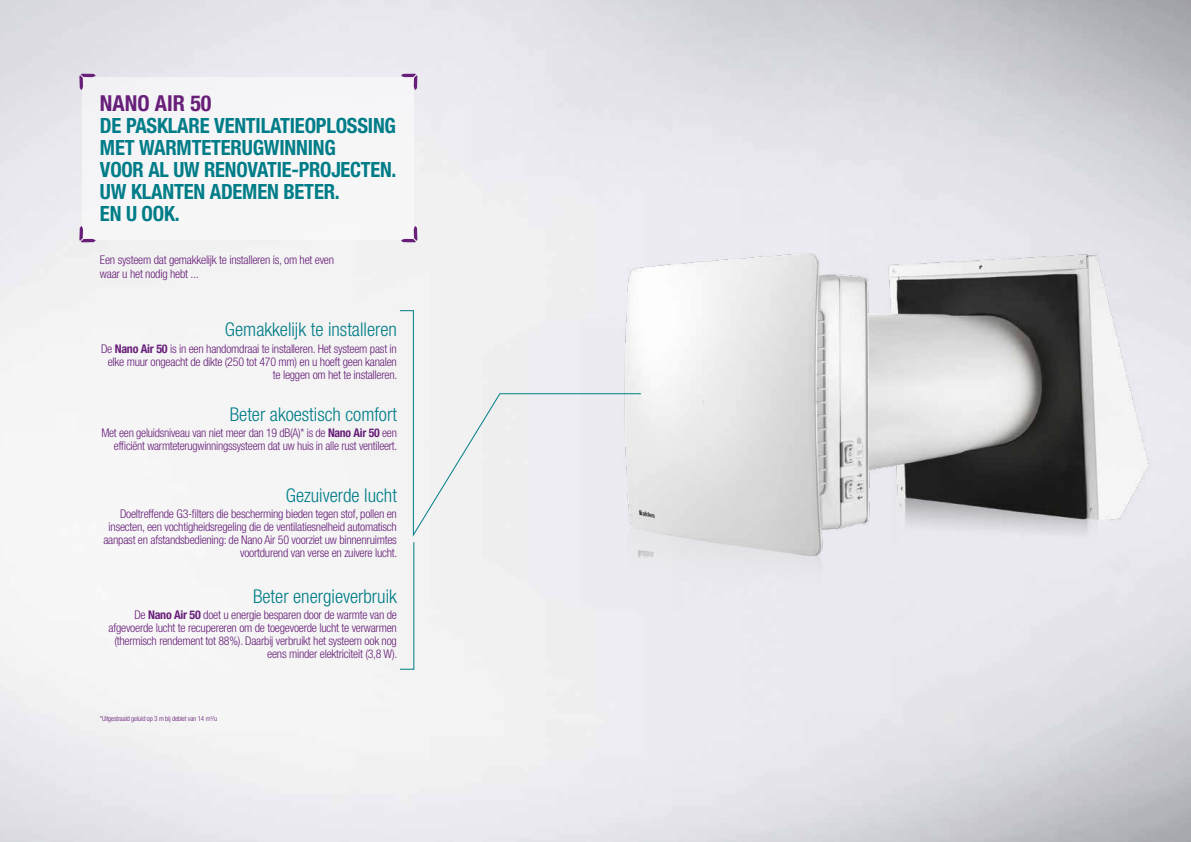
<style>
.page{position:relative;width:1191px;height:842px;background:#fff}
.page>*{position:absolute;margin:0;border:0;box-sizing:border-box;transform-origin:0 0}
.t1{font:700 condensed 22px "Helvetica Neue LT Std";color:#681f79}
.t2{font:700 condensed 21px/22px "Helvetica Neue LT Std";letter-spacing:-.01em;color:#007d88}
.t3{font:300 condensed 19px "Helvetica Neue LT Std";color:#007d88}
.t4{font:300 condensed 12px/13px "Helvetica Neue LT Std";letter-spacing:-.02em;color:#681f79;text-align:right}
.t5{font:300 condensed 7px "Helvetica Neue LT Std";letter-spacing:-.02em;color:#681f79}
.s1{font-weight:700}
</style>
<div class="page">
<img style="left:529px;top:215px;width:662px;height:528px">
<div style="left:82px;top:77px;width:332px;height:163px;background:#f6f6f7"></div>
<svg style="left:79px;top:226px;width:17px;height:16px"></svg>
<svg style="left:401px;top:226px;width:16px;height:16px"></svg>
<svg style="left:401px;top:74px;width:16px;height:16px"></svg>
<svg style="left:79px;top:74px;width:17px;height:16px"></svg>
<div style="left:399px;top:310px;width:242px;height:227px;background:#eeeef1"></div>
<svg style="left:399px;top:542px;width:15px;height:128px"></svg>
<h1 class="t1" style="left:100px;top:89px;width:113px">NANO AIR 50</h1>
<h2 class="t2" style="left:100px;top:114px;width:298px">DE PASKLARE VENTILATIEOPLOSSING<br>MET WARMTETERUGWINNING<br>VOOR AL UW RENOVATIE-PROJECTEN.<br>UW KLANTEN ADEMEN BETER.<br>EN U OOK.</h2>
<p class="t4" style="left:100px;top:253px;width:236px;line-height:14.4px;text-align:left">Een systeem dat gemakkelijk te installeren is, om het even waar u het nodig hebt ...</p>
<h3 class="t3" style="left:225px;top:318px;width:173px">Gemakkelijk te installeren</h3>
<p class="t4" style="left:101px;top:342px;width:298px">De <span class="s1">Nano Air 50</span> is in een handomdraai te installeren. Het systeem past in elke muur ongeacht de dikte (250 tot 470 mm) en u hoeft geen kanalen te leggen om het te installeren.</p>
<h3 class="t3" style="left:230px;top:403px;width:169px">Beter akoestisch comfort</h3>
<p class="t4" style="left:101px;top:426px;width:297px">Met een geluidsniveau van niet meer dan 19 dB(A)* is de <span class="s1">Nano Air 50</span> een efficiënt warmteterugwinningssysteem dat uw huis in alle rust ventileert.</p>
<h3 class="t3" style="left:286px;top:484px;width:113px">Gezuiverde lucht</h3>
<p class="t4" style="left:103px;top:507px;width:295px">Doeltreffende G3-filters die bescherming bieden tegen stof, pollen en insecten, een vochtigheidsregeling die de ventilatiesnelheid automatisch aanpast en afstandsbediening: de Nano Air 50 voorziet uw binnenruimtes voortdurend van verse en zuivere lucht.</p>
<h3 class="t3" style="left:253px;top:586px;width:145px">Beter energieverbruik</h3>
<p class="t4" style="left:109px;top:608px;width:290px">De <span class="s1">Nano Air 50</span> doet u energie besparen door de warmte van de afgevoerde lucht te recupereren om de toegevoerde lucht te verwarmen (thermisch rendement tot 88%). Daarbij verbruikt het systeem ook nog eens minder elektriciteit (3,8 W).</p>
<p class="t5" style="left:100px;top:714px;width:119px">*Uitgestraald geluid op 3 m bij debiet van 14 m<sup>3</sup>/u</p>
</div>
